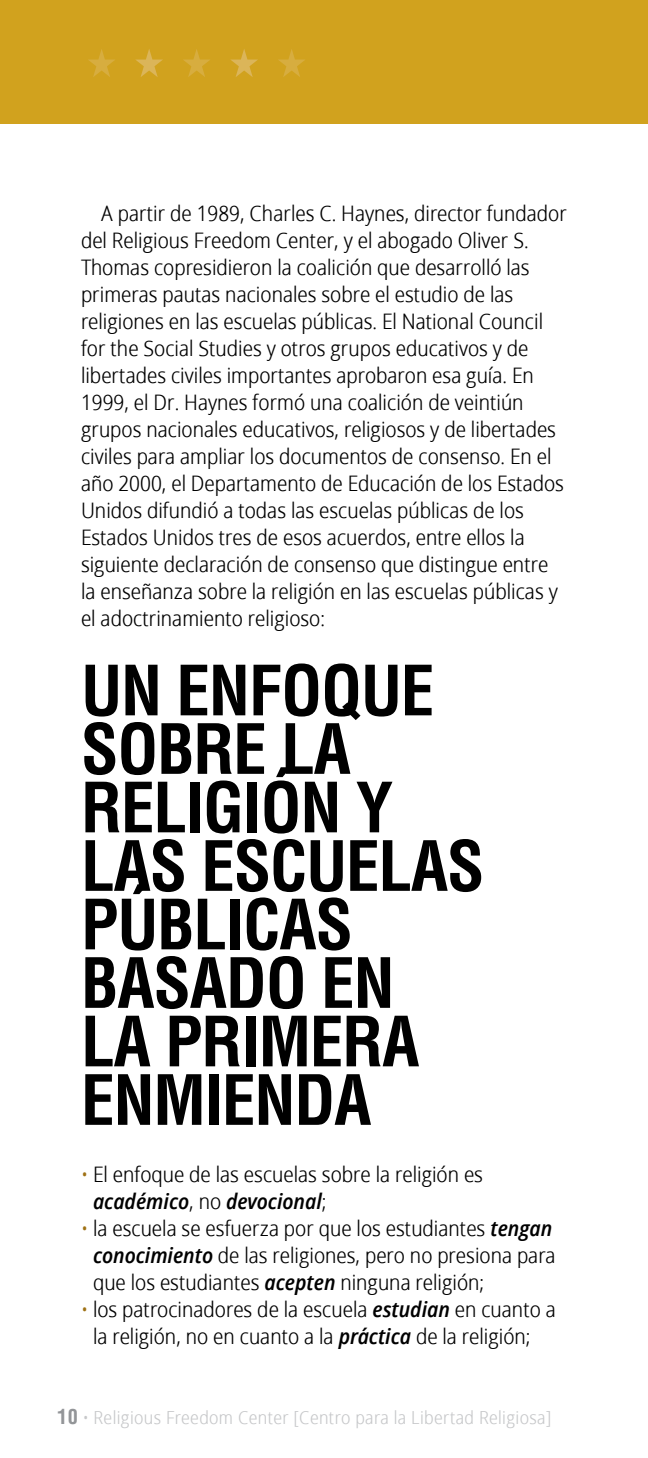
<style>
.page{position:relative;width:648px;height:1458px;background:#fff}
.page>*{position:absolute;margin:0;border:0;box-sizing:border-box;transform-origin:0 0}
.t1{font:700 condensed 67.5px/58.5px "Helveticalds Lat";letter-spacing:-.02em;color:#000}
.Body_2{font:21.38px/27px "Zoram Condlds Lat";color:#000}
.Bullets_3{font:21.38px/27px "Zoram Condlds Lat";color:#000}
.Bullets_3_first{font:21.38px/27px "Zoram Condlds Lat";color:#000}
.t2{font:18px "Zoram Condlds Lat";letter-spacing:.02em;color:#c7c8ca}
.s1{color:#9f7114}
.s2{font-weight:600;font-style:italic}
.s3{font-family:"Helveticalds Lat";font-weight:700;font-stretch:condensed;font-size:20.25px;color:#939598}
</style>
<div class="page">
<div style="left:0;top:0;width:648px;height:123px;background:#d1a21e"></div>
<svg style="left:88px;top:49px;width:27px;height:28px"></svg>
<svg style="left:135px;top:49px;width:28px;height:28px"></svg>
<svg style="left:183px;top:49px;width:27px;height:28px"></svg>
<svg style="left:230px;top:49px;width:28px;height:28px"></svg>
<svg style="left:278px;top:49px;width:27px;height:28px"></svg>
<p class="Body_2" style="left:81px;top:200px;width:488px;text-indent:20px">A partir de 1989, Charles C. Haynes, director fundador del Religious Freedom Center, y el abogado Oliver S.<br>Thomas copresidieron la coalición que desarrolló las primeras pautas nacionales sobre el estudio de las religiones en las escuelas públicas. El National Council for the Social Studies y otros grupos educativos y de libertades civiles importantes aprobaron esa guía. En 1999, el Dr. Haynes formó una coalición de veintiún grupos nacionales educativos, religiosos y de libertades civiles para ampliar los documentos de consenso. En el año 2000, el Departamento de Educación de los Estados Unidos difundió a todas las escuelas públicas de los Estados Unidos tres de esos acuerdos, entre ellos la siguiente declaración de consenso que distingue entre la enseñanza sobre la religión en las escuelas públicas y el adoctrinamiento religioso:</p>
<h1 class="t1" style="left:81px;top:657px;width:405px">UN ENFOQUE<br>SOBRE LA<br>RELIGIÓN Y<br>LAS ESCUELAS<br>PÚBLICAS<br>BASADO EN<br>LA PRIMERA<br>ENMIENDA</h1>
<p class="Bullets_3_first" style="left:93px;top:1161px;width:392px;text-indent:-12px"><span class="s1">•</span> El enfoque de las escuelas sobre la religión es <span class="s2">académico</span>, no <span class="s2">devocional</span>;</p>
<p class="Bullets_3" style="left:93px;top:1215px;width:464px;text-indent:-12px"><span class="s1">•</span> la escuela se esfuerza por que los estudiantes <span class="s2">tengan conocimiento</span> de las religiones, pero no presiona para que los estudiantes <span class="s2">acepten</span> ninguna religión;</p>
<p class="Bullets_3" style="left:93px;top:1296px;width:464px;text-indent:-12px"><span class="s1">•</span> los patrocinadores de la escuela <span class="s2">estudian</span> en cuanto a la religión, no en cuanto a la <span class="s2">práctica</span> de la religión;</p>
<p class="t2" style="left:57px;top:1404px;width:495px"><span class="s3">10</span> • Religious Freedom Center [Centro para la Libertad Religiosa]</p>
</div>
